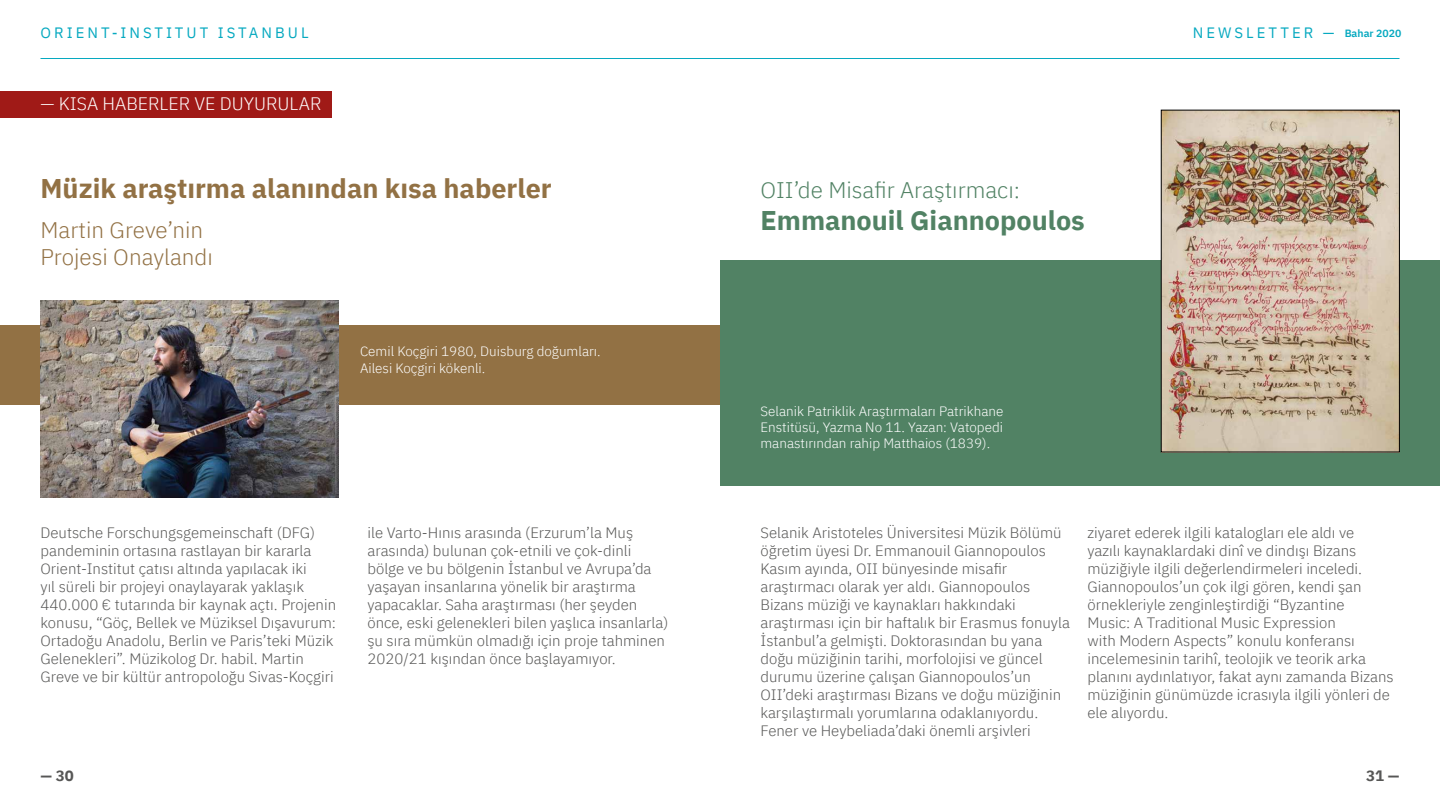
<style>
.page{position:relative;width:1440px;height:810px;background:#fff}
.page>*{position:absolute;margin:0;border:0;box-sizing:border-box;transform-origin:0 0}
.t1{font:700 27px "IBM Plex Sans";color:#927144}
.t2{font:700 27px "IBM Plex Sans";color:#518264}
.t3{font:300 22.5px/27px "IBM Plex Sans";color:#927144}
.t4{font:300 22.5px "IBM Plex Sans";color:#518264}
.t5{font:300 18px "IBM Plex Sans";color:#fff}
.t6{font:300 15px/18px "IBM Plex Sans";color:#575756}
.t7{font:15px "IBM Plex Sans";letter-spacing:.2em;color:#06a9c0}
.t8{font:700 15px "IBM Plex Sans";color:#575756}
.t9{font:300 13.5px/16.2px "IBM Plex Sans";color:#fff}
.s1{font-weight:600;font-size:10.5px}
</style>
<div class="page">
<hr style="left:40px;top:58px;width:1360px;height:1px;background:#06a9c0">
<div style="left:0;top:91px;width:332px;height:26px;background:#a01a17"></div>
<div style="left:0;top:326px;width:720px;height:79px;background:#927144"></div>
<img style="left:40px;top:300px;width:298px;height:197px">
<div style="left:720px;top:260px;width:720px;height:226px;background:#518264"></div>
<img style="left:1163px;top:112px;width:234px;height:338px">
<div style="left:1161px;top:110px;width:238px;height:342px;border:1px solid #000"></div>
<p class="t7" style="left:40px;top:21px;width:270px">ORIENT-INSTITUT ISTANBUL</p>
<p class="t7" style="left:1193px;top:21px;width:210px">NEWSLETTER — <span class="s1">Bahar 2020</span></p>
<p class="t5" style="left:40px;top:90px;width:282px">— KISA HABERLER VE DUYURULAR</p>
<h1 class="t1" style="left:40px;top:167px;width:513px">Müzik araştırma alanından kısa haberler</h1>
<h2 class="t3" style="left:40px;top:215px;width:174px">Martin Greve’nin<br>Projesi Onaylandı</h2>
<p class="t9" style="left:360px;top:342px;width:242px">Cemil Koçgiri 1980, Duisburg doğumları.<br>Ailesi Koçgiri kökenli.</p>
<p class="t6" style="left:40px;top:522px;width:297px">Deutsche Forschungsgemeinschaft (DFG) pandeminin ortasına rastlayan bir kararla Orient-Institut çatısı altında yapılacak iki<br>yıl süreli bir projeyi onaylayarak yaklaşık 440.000 € tutarında bir kaynak açtı. Projenin konusu, “Göç, Bellek ve Müziksel Dışavurum:<br>Ortadoğu Anadolu, Berlin ve Paris’teki Müzik Gelenekleri”. Müzikolog Dr. habil. Martin Greve ve bir kültür antropoloğu Sivas-Koçgiri</p>
<p class="t6" style="left:368px;top:522px;width:303px">ile Varto-Hınıs arasında (Erzurum’la Muş arasında) bulunan çok-etnili ve çok-dinli bölge ve bu bölgenin İstanbul ve Avrupa’da yaşayan insanlarına yönelik bir araştırma yapacaklar. Saha araştırması (her şeyden önce, eski gelenekleri bilen yaşlıca insanlarla) şu sıra mümkün olmadığı için proje tahminen 2020/21 kışından önce başlayamıyor.</p>
<h2 class="t4" style="left:760px;top:173px;width:261px">OII’de Misafir Araştırmacı:</h2>
<h1 class="t2" style="left:760px;top:199px;width:326px">Emmanouil Giannopoulos</h1>
<p class="t9" style="left:760px;top:402px;width:244px;text-align:justify">Selanik Patriklik Araştırmaları Patrikhane Enstitüsü, Yazma No 11. Yazan: Vatopedi manastırından rahip Matthaios (1839).</p>
<p class="t6" style="left:760px;top:522px;width:311px">Selanik Aristoteles Üniversitesi Müzik Bölümü öğretim üyesi Dr. Emmanouil Giannopoulos Kasım ayında, OII bünyesinde misafir araştırmacı olarak yer aldı. Giannopoulos Bizans müziği ve kaynakları hakkındaki araştırması için bir haftalık bir Erasmus fonuyla İstanbul’a gelmişti. Doktorasından bu yana doğu müziğinin tarihi, morfolojisi ve güncel durumu üzerine çalışan Giannopoulos’un OII’deki araştırması Bizans ve doğu müziğinin karşılaştırmalı yorumlarına odaklanıyordu.<br>Fener ve Heybeliada’daki önemli arşivleri</p>
<p class="t6" style="left:1088px;top:522px;width:308px">ziyaret ederek ilgili katalogları ele aldı ve<br>yazılı kaynaklardaki dinî ve dindışı Bizans müziğiyle ilgili değerlendirmeleri inceledi.<br>Giannopoulos’un çok ilgi gören, kendi şan örnekleriyle zenginleştirdiği “Byzantine<br>Music: A Traditional Music Expression<br>with Modern Aspects” konulu konferansı incelemesinin tarihî, teolojik ve teorik arka planını aydınlatıyor, fakat aynı zamanda Bizans müziğinin günümüzde icrasıyla ilgili yönleri de ele alıyordu.</p>
<p class="t8" style="left:40px;top:764px;width:35px">— 30</p>
<p class="t8" style="left:1366px;top:764px;width:35px">31 —</p>
</div>
